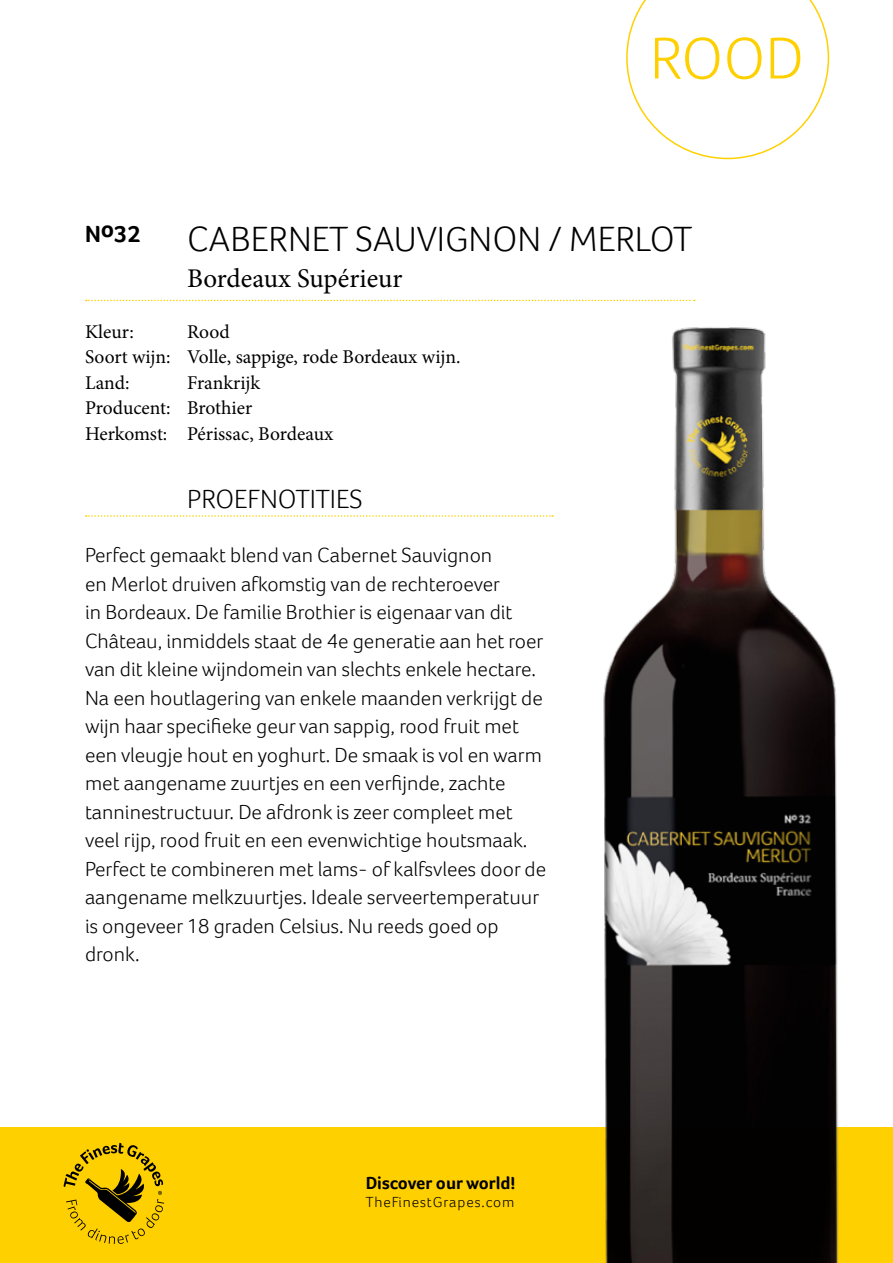
<style>
.page{position:relative;width:893px;height:1263px;background:#fff}
.page>*{position:absolute;margin:0;border:0;box-sizing:border-box;transform-origin:0 0}
.t1{font:300 60.6px "Foco Corp";color:#ffd000}
.t2{font:300 36px "Foco Corp";color:#000}
.t3{font:27px "Minion Pro";color:#000}
.t4{font:300 27px "Foco Corp";color:#000}
.t5{font:700 24px "Foco Corp";color:#000}
.t6{font:300 21px/28.5px "Foco Corp";color:#000}
.t7{font:19.5px/25.5px "Minion Pro";color:#000}
.t8{font:700 18px "Foco Corp";color:#000}
.t9{font:300 15px "Foco Corp";letter-spacing:.06em;color:#000}
</style>
<div class="page">
<div style="left:0;top:1127px;width:893px;height:136px;background:#ffd000"></div>
<svg style="left:626px;top:0;width:203px;height:159px"></svg>
<svg style="left:64px;top:1143px;width:100px;height:101px"></svg>
<svg style="left:86px;top:515px;width:448px;height:2px"></svg>
<svg style="left:86px;top:300px;width:448px;height:1px"></svg>
<img style="left:534px;top:299px;width:305px;height:964px">
<h1 class="t1" style="left:650px;top:23px;width:147px">Rood</h1>
<p class="t5" style="left:85px;top:220px;width:57px">No32</p>
<h2 class="t2" style="left:187px;top:218px;width:507px">Cabernet Sauvignon / Merlot</h2>
<p class="t3" style="left:187px;top:260px;width:217px">Bordeaux Supérieur</p>
<p class="t7" style="left:85px;top:319px;width:51px">Kleur:</p>
<p class="t7" style="left:85px;top:319px;width:377px;text-indent:102px">Rood<br>Soort wijn: Volle, sappige, rode Bordeaux wijn.<br>Land:</p>
<p class="t7" style="left:85px;top:370px;width:250px;text-indent:102px">Frankrijk<br>Producent: Brothier<br>Herkomst: Périssac, Bordeaux</p>
<p class="t4" style="left:187px;top:484px;width:177px">Proefnotities</p>
<p class="t6" style="left:85px;top:541px;width:463px">Perfect gemaakt blend van Cabernet Sauvignon<br>en Merlot druiven afkomstig van de rechteroever<br>in Bordeaux. De familie Brothier is eigenaar van dit Château, inmiddels staat de 4e generatie aan het roer van dit kleine wijndomein van slechts enkele hectare.<br>Na een houtlagering van enkele maanden verkrijgt de wijn haar specifieke geur van sappig, rood fruit met een vleugje hout en yoghurt. De smaak is vol en warm met aangename zuurtjes en een verfijnde, zachte tanninestructuur. De afdronk is zeer compleet met veel rijp, rood fruit en een evenwichtige houtsmaak.<br>Perfect te combineren met lams- of kalfsvlees door de aangename melkzuurtjes. I deale serveertemperatuur is ongeveer 18 graden Celsius. N u reeds goed op dronk.</p>
<p class="t8" style="left:366px;top:1173px;width:151px">Discover our world!</p>
<p class="t9" style="left:366px;top:1194px;width:150px">TheFinestGrapes.com</p>
</div>
